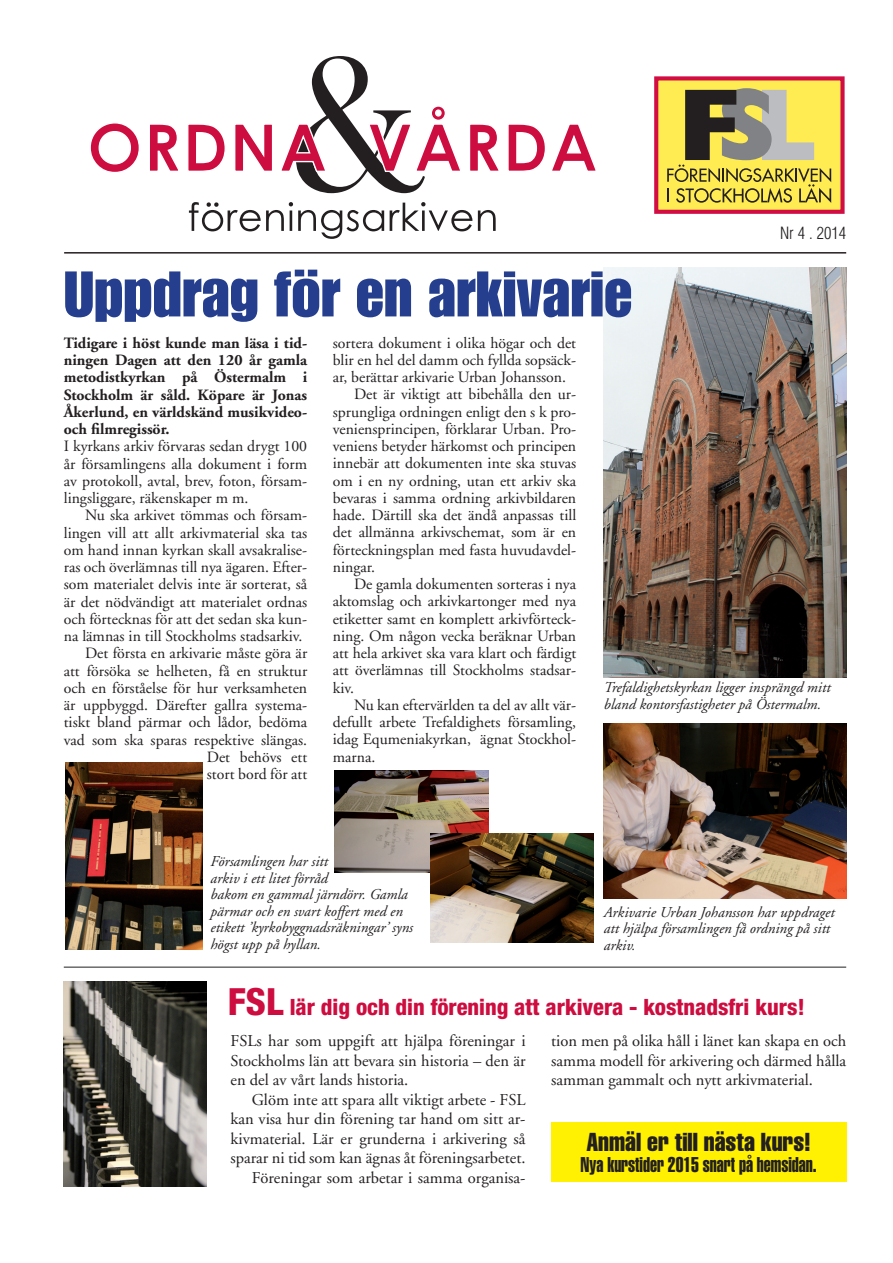
<style>
.page{position:relative;width:893px;height:1263px;background:#fff}
.page>*{position:absolute;margin:0;border:0;box-sizing:border-box;transform-origin:0 0}
.t1{font:63px "Impact LT Std";color:#253f8e}
.t2{font:25.5px "Helvetica LT Std Comp";color:#231f20}
.t3{font:800 condensed 22.5px "Helvetica Neue LT Std";color:#cd0d40}
.t4{font:21px "Helvetica LT Std Extra Comp";color:#231f20}
.t5{font:16.5px/19.5px "Adobe Garamond";color:#231f20;text-align:justify}
.t6{font:300 condensed 16.5px "Helvetica LT Std";color:#231f20}
.t7{font:15.75px/17.2px "Adobe Garamond";color:#231f20;text-align:justify}
.t8{font:700 15.75px/17.2px "Adobe Garamond";color:#231f20;text-align:justify}
.t9{font:italic 15px/16.5px "Adobe Garamond";color:#231f20}
.s1{font-size:37.5px}
</style>
<div class="page">
<div style="left:656px;top:78px;width:186px;height:134px;background:#ffeb52"></div>
<div style="left:654px;top:76px;width:190px;height:138px;border:4px solid #d20d44"></div>
<svg style="left:667px;top:88px;width:164px;height:115px"></svg>
<hr style="left:64px;top:252px;width:782px;height:2px;background:#231f20">
<svg style="left:90px;top:123px;width:49px;height:49px"></svg>
<svg style="left:150px;top:124px;width:75px;height:47px"></svg>
<svg style="left:235px;top:56px;width:361px;height:137px"></svg>
<svg style="left:189px;top:202px;width:195px;height:37px"></svg>
<svg style="left:390px;top:202px;width:82px;height:29px"></svg>
<svg style="left:478px;top:210px;width:18px;height:21px"></svg>
<img style="left:65px;top:762px;width:138px;height:187px">
<img style="left:604px;top:723px;width:242px;height:176px">
<img style="left:334px;top:770px;width:154px;height:103px">
<img style="left:604px;top:268px;width:242px;height:409px">
<img style="left:430px;top:833px;width:163px;height:109px">
<img style="left:64px;top:981px;width:142px;height:205px">
<hr style="left:64px;top:967px;width:782px;height:1px;background:#231f20">
<div style="left:551px;top:1123px;width:295px;height:59px;background:#fff101"></div>
<h1 class="t1" style="left:64px;top:257px;width:570px">Uppdrag för en arkivarie</h1>
<p class="t6" style="left:780px;top:223px;width:68px">Nr 4 . 2014</p>
<p class="t8" style="left:64px;top:334px;width:245px">Tidigare i höst kunde man läsa i tid&shy;ningen Dagen att den 120 år gamla metodistkyrkan på Östermalm i Stockholm är såld. Köpare är Jonas Åkerlund, en världskänd musikvideo&shy;och filmregissör.</p>
<p class="t7" style="left:64px;top:438px;width:245px">I kyrkans arkiv förvaras sedan drygt 100 år församlingens alla dokument i form av protokoll, avtal, brev, foton, försam&shy;lingsliggare, räkenskaper m m.</p>
<p class="t7" style="left:85px;top:507px;width:224px">Nu ska arkivet tömmas och försam-</p>
<p class="t7" style="left:64px;top:524px;width:245px">lingen vill att allt arkivmaterial ska tas</p>
<p class="t7" style="left:64px;top:542px;width:245px">om hand innan kyrkan skall avsakralise-</p>
<p class="t7" style="left:64px;top:559px;width:245px">ras och överlämnas till nya ägaren. Efter-</p>
<p class="t7" style="left:64px;top:576px;width:245px">som materialet delvis inte är sorterat, så</p>
<p class="t7" style="left:64px;top:593px;width:245px">är det nödvändigt att materialet ordnas</p>
<p class="t7" style="left:64px;top:611px;width:245px">och förtecknas för att det sedan ska kun-</p>
<p class="t7" style="left:64px;top:628px;width:240px">na lämnas in till Stockholms stadsarkiv.</p>
<p class="t7" style="left:85px;top:645px;width:224px">Det första en arkivarie måste göra är</p>
<p class="t7" style="left:64px;top:662px;width:245px">att försöka se helheten, få en struktur</p>
<p class="t7" style="left:64px;top:679px;width:245px">och en förståelse för hur verksamheten</p>
<p class="t7" style="left:64px;top:697px;width:245px">är uppbyggd. Därefter gallra systema-</p>
<p class="t7" style="left:64px;top:714px;width:245px">tiskt bland pärmar och lådor, bedöma</p>
<p class="t7" style="left:64px;top:731px;width:245px">vad som ska sparas respektive slängas.</p>
<p class="t7" style="left:207px;top:748px;width:102px">Det behövs ett</p>
<p class="t7" style="left:207px;top:766px;width:102px">stort bord för att</p>
<p class="t7" style="left:333px;top:334px;width:245px">sortera dokument i olika högar och det</p>
<p class="t7" style="left:333px;top:352px;width:245px">blir en hel del damm och fyllda sopsäck-</p>
<p class="t7" style="left:333px;top:369px;width:235px">ar, berättar arkivarie Urban Johansson.</p>
<p class="t7" style="left:354px;top:386px;width:224px">Det är viktigt att bibehålla den ur-</p>
<p class="t7" style="left:333px;top:403px;width:245px">sprungliga ordningen enligt den s k pro-</p>
<p class="t7" style="left:333px;top:421px;width:245px">veniensprincipen, förklarar Urban. Pro-</p>
<p class="t7" style="left:333px;top:438px;width:245px">veniens betyder härkomst och principen</p>
<p class="t7" style="left:333px;top:455px;width:245px">innebär att dokumenten inte ska stuvas</p>
<p class="t7" style="left:333px;top:472px;width:245px">om i en ny ordning, utan ett arkiv ska</p>
<p class="t7" style="left:333px;top:490px;width:245px">bevaras i samma ordning arkivbildaren</p>
<p class="t7" style="left:333px;top:507px;width:245px">hade. Därtill ska det ändå anpassas till</p>
<p class="t7" style="left:333px;top:524px;width:245px">det allmänna arkivschemat, som är en</p>
<p class="t7" style="left:333px;top:541px;width:245px">förteckningsplan med fasta huvudavdel-</p>
<p class="t7" style="left:333px;top:559px;width:44px">ningar.</p>
<p class="t7" style="left:354px;top:576px;width:224px">De gamla dokumenten sorteras i nya</p>
<p class="t7" style="left:333px;top:593px;width:245px">aktomslag och arkivkartonger med nya</p>
<p class="t7" style="left:333px;top:610px;width:245px">etiketter samt en komplett arkivförteck-</p>
<p class="t7" style="left:333px;top:628px;width:245px">ning. Om någon vecka beräknar Urban</p>
<p class="t7" style="left:333px;top:645px;width:245px">att hela arkivet ska vara klart och färdigt</p>
<p class="t7" style="left:333px;top:662px;width:245px">att överlämnas till Stockholms stadsar-</p>
<p class="t7" style="left:333px;top:679px;width:23px">kiv.</p>
<p class="t7" style="left:354px;top:697px;width:224px">Nu kan eftervärlden ta del av allt vär-</p>
<p class="t7" style="left:333px;top:714px;width:245px">defullt arbete Trefaldighets församling,</p>
<p class="t7" style="left:333px;top:731px;width:245px">idag Equmeniakyrkan, ägnat Stockhol-</p>
<p class="t7" style="left:333px;top:748px;width:44px">marna.</p>
<p class="t9" style="left:604px;top:680px;width:228px">Trefaldighetskyrkan ligger insprängd mitt bland kontorsfastigheter på Östermalm.</p>
<p class="t9" style="left:210px;top:854px;width:204px">Församlingen har sitt<br>arkiv i ett litet förråd<br>bakom en gammal järndörr. Gamla pärmar och en svart koffert med en etikett ’kyrkobyggnadsräkningar’ syns högst upp på hyllan.</p>
<p class="t9" style="left:604px;top:904px;width:232px">Arkivarie Urban Johansson har uppdraget att hjälpa församlingen få ordning på sitt arkiv.</p>
<h3 class="t3" style="left:228px;top:993px;width:578px"><span class="s1">FSL</span> lär dig och din förening att arkivera - kostnadsfri kurs!</h3>
<p class="t5" style="left:230px;top:1031px;width:297px">FSLs har som uppgift att hjälpa föreningar i Stockholms län att bevara sin historia – den är en del av vårt lands historia.</p>
<p class="t5" style="left:230px;top:1090px;width:297px;text-align:right">Glöm inte att spara allt viktigt arbete - FSL kan visa hur din förening tar hand om sitt ar&shy;kivmaterial. Lär er grunderna i arkivering så sparar ni tid som kan ägnas åt föreningsarbetet.<br>Föreningar som arbetar i samma organisa-</p>
<p class="t5" style="left:551px;top:1031px;width:297px">tion men på olika håll i länet kan skapa en och samma modell för arkivering och därmed hålla samman gammalt och nytt arkivmaterial.</p>
<h2 class="t2" style="left:586px;top:1126px;width:226px">Anmäl er till nästa kurs!</h2>
<h3 class="t4" style="left:580px;top:1152px;width:238px">Nya kurstider 2015 snart på hemsidan.</h3>
</div>
